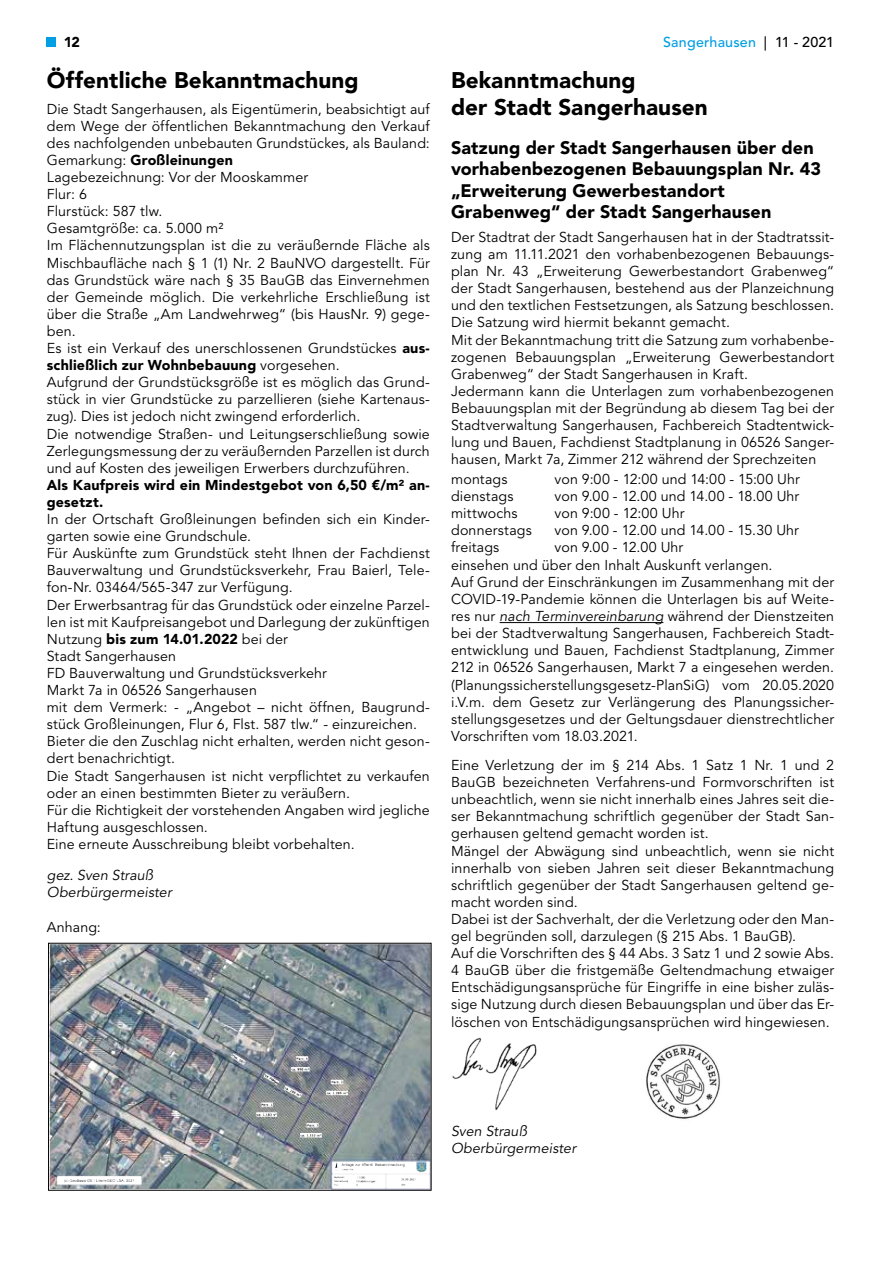
<style>
.page{position:relative;width:881px;height:1263px;background:#fff}
.page>*{position:absolute;margin:0;border:0;box-sizing:border-box;transform-origin:0 0}
.t1{font:900 22.5px/27px "Avenir LT";letter-spacing:.005em;color:#000}
.t2{font:900 18px/21.6px "Avenir LT";letter-spacing:.005em;color:#000}
.t3{font:14.25px/17.1px "Avenir LT";letter-spacing:.01em;color:#000}
.t4{font:italic 14.25px/17.1px "Avenir LT";letter-spacing:.01em;color:#000}
.t5{font:900 14.25px/17.1px "Avenir LT";letter-spacing:.015em;color:#000}
.t6{font:500 14.25px "Avenir LT";letter-spacing:.01em;color:#009fe3}
.s1{color:#000}
.s2{font-weight:900}
.s3{font-style:italic}
</style>
<div class="page">
<div style="left:47px;top:37px;width:9px;height:9px;background:#009fe3"></div>
<hr style="left:499px;top:622px;width:164px;height:1px;background:#000">
<img style="left:452px;top:1038px;width:85px;height:72px">
<img style="left:50px;top:945px;width:379px;height:243px">
<img style="left:646px;top:1041px;width:74px;height:78px">
<p class="t5" style="left:64px;top:34px;width:18px">12</p>
<p class="t6" style="left:663px;top:34px;width:172px">Sangerhausen <span class="s1">| 11 - 2021</span></p>
<h1 class="t1" style="left:451px;top:67px;width:258px">Bekanntmachung<br>der Stadt Sangerhausen</h1>
<p class="t2" style="left:451px;top:136px;width:371px">Satzung der Stadt Sangerhausen über den vorhabenbezogenen Bebauungsplan Nr. 43 „Erweiterung Gewerbestandort Grabenweg“ der Stadt Sangerhausen</p>
<p class="t3" style="left:451px;top:229px;width:384px">Der Stadtrat der Stadt Sangerhausen hat in der Stadtratssit&shy;zung am 11.11.2021 den vorhabenbezogenen Bebauungs&shy;plan Nr. 43 „Erweiterung Gewerbestandort Grabenweg“ der Stadt Sangerhausen, bestehend aus der Planzeichnung und den textlichen Festsetzungen, als Satzung beschlossen.<br>Die Satzung wird hiermit bekannt gemacht.<br>Mit der Bekanntmachung tritt die Satzung zum vorhabenbe&shy;zogenen Bebauungsplan „Erweiterung Gewerbestandort Grabenweg“ der Stadt Sangerhausen in Kraft.<br>Jedermann kann die Unterlagen zum vorhabenbezogenen Bebauungsplan mit der Begründung ab diesem Tag bei der Stadtverwaltung Sangerhausen, Fachbereich Stadtentwick&shy;lung und Bauen, Fachdienst Stadtplanung in 06526 Sanger&shy;hausen, Markt 7a, Zimmer 212 während der Sprechzeiten</p>
<p class="t3" style="left:451px;top:471px;width:58px">montags</p>
<p class="t3" style="left:554px;top:471px;width:247px">von 9:00 - 12:00 und 14:00 - 15:00 Uhr</p>
<p class="t3" style="left:451px;top:488px;width:64px">dienstags</p>
<p class="t3" style="left:554px;top:488px;width:246px">von 9.00 - 12.00 und 14.00 - 18.00 Uhr</p>
<p class="t3" style="left:451px;top:505px;width:68px">mittwochs</p>
<p class="t3" style="left:554px;top:505px;width:131px">von 9:00 - 12:00 Uhr</p>
<p class="t3" style="left:451px;top:522px;width:82px">donnerstags</p>
<p class="t3" style="left:554px;top:522px;width:246px">von 9.00 - 12.00 und 14.00 - 15.30 Uhr</p>
<p class="t3" style="left:451px;top:538px;width:50px">freitags</p>
<h1 class="t1" style="left:47px;top:67px;width:313px">Öffentliche Bekanntmachung</h1>
<p class="t3" style="left:47px;top:101px;width:384px">Die Stadt Sangerhausen, als Eigentümerin, beabsichtigt auf dem Wege der öffentlichen Bekanntmachung den Verkauf des nachfolgenden unbebauten Grundstückes, als Bauland:<br>Gemarkung: <span class="s2">Großleinungen<br></span>Lagebezeichnung: Vor der Mooskammer<br>Flur: 6<br>Flurstück: 587 tlw.<br>Gesamtgröße: ca. 5.000 m²<br>Im Flächennutzungsplan ist die zu veräußernde Fläche als Mischbaufläche nach § 1 (1) Nr. 2 BauNVO dargestellt. Für das Grundstück wäre nach § 35 BauGB das Einvernehmen der Gemeinde möglich. Die verkehrliche Erschließung ist über die Straße „Am Landwehrweg“ (bis HausNr. 9) gege&shy;ben.<br>Es ist ein Verkauf des unerschlossenen Grundstückes <span class="s2">aus&shy;schließlich zur Wohnbebauung</span> vorgesehen.<br>Aufgrund der Grundstücksgröße ist es möglich das Grund&shy;stück in vier Grundstücke zu parzellieren (siehe Kartenaus&shy;zug). Dies ist jedoch nicht zwingend erforderlich.<br>Die notwendige Straßen- und Leitungserschließung sowie Zerlegungsmessung der zu veräußernden Parzellen ist durch und auf Kosten des jeweiligen Erwerbers durchzuführen.</p>
<p class="t5" style="left:47px;top:476px;width:384px">Als Kaufpreis wird ein Mindestgebot von 6,50 €/m² an&shy;gesetzt.</p>
<p class="t3" style="left:47px;top:511px;width:384px">In der Ortschaft Großleinungen befinden sich ein Kinder&shy;garten sowie eine Grundschule.<br>Für Auskünfte zum Grundstück steht Ihnen der Fachdienst Bauverwaltung und Grundstücksverkehr, Frau Baierl, Tele&shy;fon-Nr. 03464/565-347 zur Verfügung.<br>Der Erwerbsantrag für das Grundstück oder einzelne Parzel&shy;len ist mit Kaufpreisangebot und Darlegung der zukünftigen Nutzung <span class="s2">bis zum 14.01.2022</span> bei der<br>Stadt Sangerhausen<br>FD Bauverwaltung und Grundstücksverkehr<br>Markt 7a in 06526 Sangerhausen<br>mit dem Vermerk: - „Angebot – nicht öffnen, Baugrund&shy;stück Großleinungen, Flur 6, Flst. 587 tlw.“ - einzureichen.<br>Bieter die den Zuschlag nicht erhalten, werden nicht geson&shy;dert benachrichtigt.<br>Die Stadt Sangerhausen ist nicht verpflichtet zu verkaufen oder an einen bestimmten Bieter zu veräußern.<br>Für die Richtigkeit der vorstehenden Angaben wird jegliche Haftung ausgeschlossen.<br>Eine erneute Ausschreibung bleibt vorbehalten.</p>
<p class="t4" style="left:47px;top:867px;width:126px">gez. Sven Strauß<br>Oberbürgermeister</p>
<p class="t3" style="left:47px;top:918px;width:56px">Anhang:</p>
<p class="t3" style="left:451px;top:538px;width:384px;text-indent:103px">von 9.00 - 12.00 Uhr<br>einsehen und über den Inhalt Auskunft verlangen.<br>Auf Grund der Einschränkungen im Zusammenhang mit der COVID-19-Pandemie können die Unterlagen bis auf Weite&shy;res nur <span class="s3">nach Terminvereinbarung</span> während der Dienstzeiten bei der Stadtverwaltung Sangerhausen, Fachbereich Stadt&shy;entwicklung und Bauen, Fachdienst Stadtplanung, Zimmer 212 in 06526 Sangerhausen, Markt 7 a eingesehen werden. (Planungssicherstellungsgesetz-PlanSiG) vom 20.05.2020 i.V.m. dem Gesetz zur Verlängerung des Planungssicher&shy;stellungsgesetzes und der Geltungsdauer dienstrechtlicher Vorschriften vom 18.03.2021.</p>
<p class="t3" style="left:451px;top:757px;width:384px">Eine Verletzung der im § 214 Abs. 1 Satz 1 Nr. 1 und 2<br>BauGB bezeichneten Verfahrens-und Formvorschriften ist unbeachtlich, wenn sie nicht innerhalb eines Jahres seit die&shy;ser Bekanntmachung schriftlich gegenüber der Stadt San&shy;gerhausen geltend gemacht worden ist.<br>Mängel der Abwägung sind unbeachtlich, wenn sie nicht innerhalb von sieben Jahren seit dieser Bekanntmachung schriftlich gegenüber der Stadt Sangerhausen geltend ge&shy;macht worden sind.<br>Dabei ist der Sachverhalt, der die Verletzung oder den Man&shy;gel begründen soll, darzulegen (§ 215 Abs. 1 BauGB).<br>Auf die Vorschriften des § 44 Abs. 3 Satz 1 und 2 sowie Abs.<br>4 BauGB über die fristgemäße Geltendmachung etwaiger Entschädigungsansprüche für Eingriffe in eine bisher zuläs&shy;sige Nutzung durch diesen Bebauungsplan und über das Er&shy;löschen von Entschädigungsansprüchen wird hingewiesen.</p>
<p class="t4" style="left:451px;top:1123px;width:126px">Sven Strauß<br>Oberbürgermeister</p>
</div>
